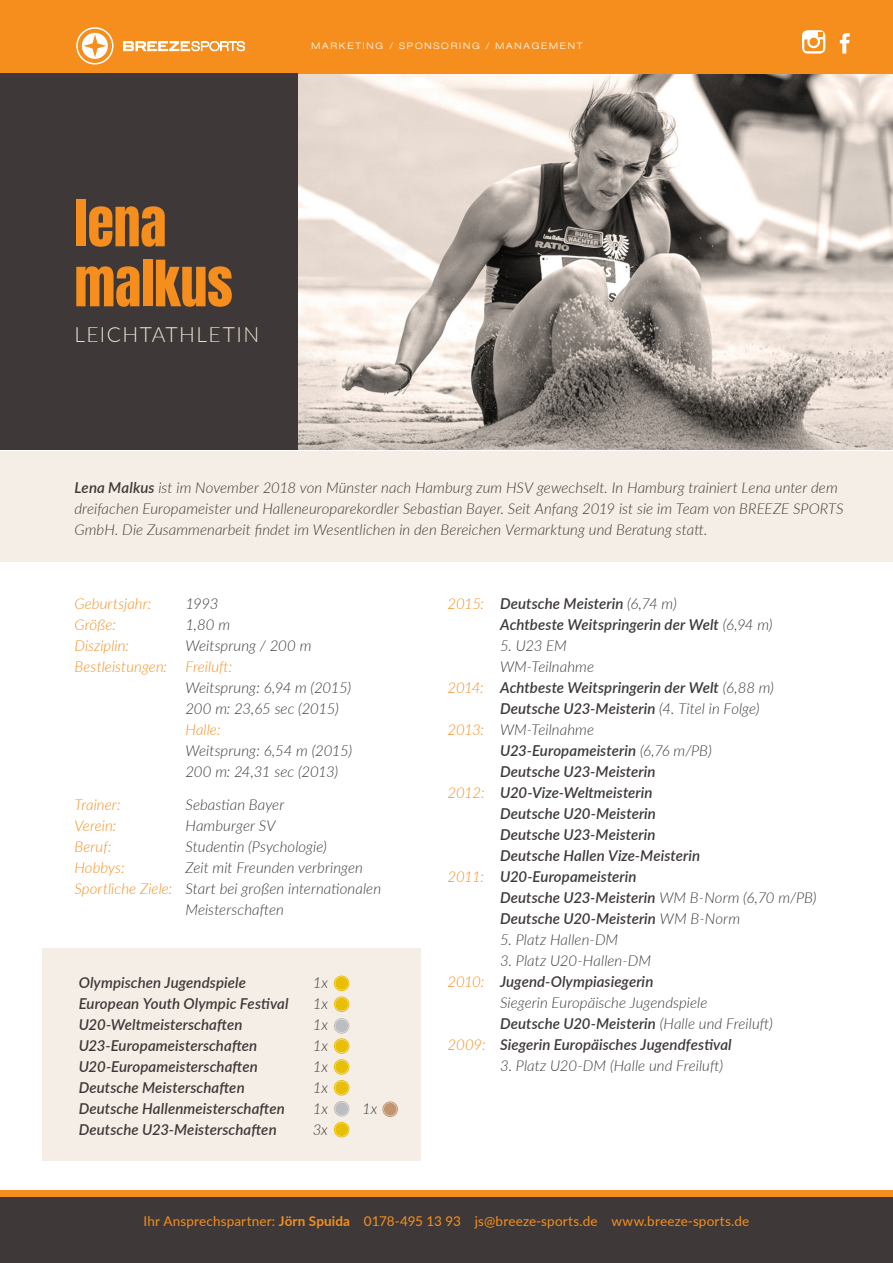
<style>
.page{position:relative;width:893px;height:1263px;background:#fff}
.page>*{position:absolute;margin:0;border:0;box-sizing:border-box;transform-origin:0 0}
.t1{font:54px "Anton";letter-spacing:-.005em;color:#f68e1e}
.t2{font:300 21px "Lato";letter-spacing:.07em;color:#eedfd0}
.t3{font:italic 600 15px "Lato";letter-spacing:.005em;color:#3e3938}
.t4{font:italic 300 15px/21px "Lato";letter-spacing:.005em;color:#3e3938}
.t5{font:italic 300 15px "Lato";letter-spacing:.005em;color:#f68e1e}
.t6{font:italic 300 15px "Lato";letter-spacing:-.015em;color:#3e3938}
.t7{font:13.5px "Lato";letter-spacing:.01em;color:#f68e1e}
.t8{font:300 expanded 9px "Helvetica Neue";letter-spacing:.2em;color:#fff}
.s1{font-weight:600}
.s2{color:#f68e1e}
.s3{font-weight:300;color:#f68e1e}
.s4{font-weight:300}
.s5{font-weight:700}
</style>
<div class="page">
<div style="left:0;top:451px;width:893px;height:111px;background:#f5eee6"></div>
<div style="left:43px;top:948px;width:378px;height:213px;background:#f5eee6"></div>
<div style="left:0;top:0;width:893px;height:74px;background:#f68e1e"></div>
<img style="left:298px;top:75px;width:595px;height:375px">
<svg style="left:123px;top:41px;width:122px;height:10px"></svg>
<svg style="left:76px;top:27px;width:38px;height:38px"></svg>
<div style="left:0;top:74px;width:298px;height:376px;background:#3e3938"></div>
<svg style="left:840px;top:33px;width:10px;height:21px"></svg>
<svg style="left:802px;top:30px;width:23px;height:24px"></svg>
<svg style="left:804px;top:33px;width:19px;height:18px"></svg>
<div style="left:335px;top:977px;width:13px;height:13px;background:#e8be06;border-radius:50%"></div>
<div style="left:334px;top:976px;width:15px;height:15px;border:1px solid #e8be06;border-radius:50%"></div>
<div style="left:334px;top:1101px;width:15px;height:15px;border:1px solid #bcbdc0;border-radius:50%"></div>
<div style="left:335px;top:1102px;width:13px;height:13px;background:#bcbdc0;border-radius:50%"></div>
<div style="left:383px;top:1102px;width:15px;height:15px;border:1px solid #c1966e;border-radius:50%"></div>
<div style="left:384px;top:1103px;width:13px;height:12px;background:#c1966e;border-radius:50%"></div>
<div style="left:335px;top:998px;width:13px;height:13px;background:#e8be06;border-radius:50%"></div>
<div style="left:334px;top:997px;width:15px;height:15px;border:1px solid #e8be06;border-radius:50%"></div>
<div style="left:335px;top:1123px;width:13px;height:13px;background:#e8be06;border-radius:50%"></div>
<div style="left:334px;top:1122px;width:15px;height:15px;border:1px solid #e8be06;border-radius:50%"></div>
<div style="left:335px;top:1040px;width:13px;height:12px;background:#e8be06;border-radius:50%"></div>
<div style="left:334px;top:1039px;width:15px;height:14px;border:1px solid #e8be06;border-radius:50%"></div>
<div style="left:335px;top:1081px;width:13px;height:13px;background:#e8be06;border-radius:50%"></div>
<div style="left:334px;top:1080px;width:15px;height:15px;border:1px solid #e8be06;border-radius:50%"></div>
<div style="left:335px;top:1060px;width:13px;height:13px;background:#e8be06;border-radius:50%"></div>
<div style="left:334px;top:1059px;width:15px;height:15px;border:1px solid #e8be06;border-radius:50%"></div>
<div style="left:0;top:1197px;width:893px;height:66px;background:#3e3938"></div>
<div style="left:0;top:1191px;width:893px;height:6px;background:#f68e1e"></div>
<div style="left:334px;top:1018px;width:15px;height:15px;border:1px solid #bcbdc0;border-radius:50%"></div>
<div style="left:335px;top:1019px;width:13px;height:13px;background:#bcbdc0;border-radius:50%"></div>
<p class="t8" style="left:311px;top:41px;width:272px">MARKETING / SPONSORING / MANAGEMENT</p>
<p class="t1" style="left:74px;top:196px;width:94px">lena</p>
<p class="t1" style="left:74px;top:256px;width:160px">malkus</p>
<p class="t2" style="left:74px;top:320px;width:186px">LEICHTATHLETIN</p>
<p class="t4" style="left:74px;top:477px;width:771px"><span class="s1">Lena Malkus</span> ist im November 2018 von Münster nach Hamburg zum HSV gewechselt. In Hamburg trainiert Lena unter dem dreifachen Europameister und Halleneuroparekordler Sebastian Bayer. Seit Anfang 2019 ist sie im Team von BREEZE SPORTS<br>GmbH. Die Zusammenarbeit findet im Wesentlichen in den Bereichen Vermarktung und Beratung statt.</p>
<p class="t5" style="left:74px;top:593px;width:79px">Geburtsjahr:</p>
<p class="t4" style="left:185px;top:592px;width:34px">1993</p>
<p class="t5" style="left:74px;top:614px;width:43px">Größe:</p>
<p class="t4" style="left:185px;top:613px;width:46px">1,80 m</p>
<p class="t5" style="left:74px;top:635px;width:56px">Disziplin:</p>
<p class="t4" style="left:185px;top:634px;width:128px">Weitsprung / 200 m</p>
<p class="t5" style="left:74px;top:656px;width:159px">Bestleistungen: Freiluft:</p>
<p class="t4" style="left:185px;top:676px;width:167px">Weitsprung: 6,94 m (2015)</p>
<p class="t6" style="left:185px;top:698px;width:155px">200 m: 23,65 sec (2015)</p>
<p class="t5" style="left:185px;top:719px;width:37px">Halle:</p>
<p class="t4" style="left:185px;top:739px;width:168px">Weitsprung: 6,54 m (2015)</p>
<p class="t6" style="left:185px;top:761px;width:154px">200 m: 24,31 sec (2013)</p>
<p class="t5" style="left:74px;top:794px;width:48px">Trainer:</p>
<p class="t4" style="left:185px;top:793px;width:100px">Sebastian Bayer</p>
<p class="t5" style="left:74px;top:815px;width:43px">Verein:</p>
<p class="t4" style="left:185px;top:814px;width:92px">Hamburger SV</p>
<p class="t5" style="left:74px;top:836px;width:39px">Beruf:</p>
<p class="t4" style="left:185px;top:835px;width:143px">Studentin (Psychologie)</p>
<p class="t5" style="left:74px;top:857px;width:52px">Hobbys:</p>
<p class="t4" style="left:185px;top:856px;width:179px">Zeit mit Freunden verbringen</p>
<p class="t4" style="left:74px;top:877px;width:308px"><span class="s2">Sportliche Ziele:</span> Start bei großen internationalen</p>
<p class="t4" style="left:185px;top:898px;width:100px">Meisterschaften</p>
<p class="t3" style="left:79px;top:972px;width:169px">Olympischen Jugendspiele</p>
<p class="t4" style="left:313px;top:971px;width:17px">1x</p>
<p class="t3" style="left:79px;top:993px;width:211px">European Youth Olympic Festival</p>
<p class="t4" style="left:313px;top:992px;width:17px">1x</p>
<p class="t3" style="left:79px;top:1014px;width:165px">U20-Weltmeisterschaften</p>
<p class="t4" style="left:313px;top:1013px;width:17px">1x</p>
<p class="t3" style="left:79px;top:1035px;width:180px">U23-Europameisterschaften</p>
<p class="t4" style="left:313px;top:1034px;width:17px">1x</p>
<p class="t3" style="left:79px;top:1056px;width:181px">U20-Europameisterschaften</p>
<p class="t4" style="left:313px;top:1055px;width:17px">1x</p>
<p class="t3" style="left:79px;top:1077px;width:168px">Deutsche Meisterschaften</p>
<p class="t4" style="left:313px;top:1076px;width:17px">1x</p>
<p class="t3" style="left:79px;top:1098px;width:208px">Deutsche Hallenmeisterschaften</p>
<p class="t4" style="left:313px;top:1097px;width:17px">1x</p>
<p class="t4" style="left:362px;top:1097px;width:17px">1x</p>
<p class="t3" style="left:79px;top:1119px;width:200px">Deutsche U23-Meisterschaften</p>
<p class="t4" style="left:313px;top:1118px;width:17px">3x</p>
<p class="t3" style="left:448px;top:593px;width:231px"><span class="s3">2015:</span> Deutsche Meisterin <span class="s4">(6,74 m)</span></p>
<p class="t3" style="left:500px;top:614px;width:274px">Achtbeste Weitspringerin der Welt <span class="s4">(6,94 m)</span></p>
<p class="t4" style="left:500px;top:635px;width:68px">5. U23 EM</p>
<p class="t4" style="left:500px;top:656px;width:95px">WM-Teilnahme</p>
<p class="t3" style="left:448px;top:677px;width:328px"><span class="s3">2014:</span> Achtbeste Weitspringerin der Welt <span class="s4">(6,88 m)</span></p>
<p class="t3" style="left:500px;top:698px;width:261px">Deutsche U23-Meisterin <span class="s4">(4. Titel in Folge)</span></p>
<p class="t4" style="left:448px;top:719px;width:148px"><span class="s2">2013:</span> WM-Teilnahme</p>
<p class="t3" style="left:500px;top:740px;width:213px">U23-Europameisterin <span class="s4">(6,76 m/PB)</span></p>
<p class="t3" style="left:500px;top:761px;width:157px">Deutsche U23-Meisterin</p>
<p class="t3" style="left:448px;top:782px;width:207px"><span class="s3">2012:</span> U20-Vize-Weltmeisterin</p>
<p class="t3" style="left:500px;top:803px;width:157px">Deutsche U20-Meisterin</p>
<p class="t3" style="left:500px;top:824px;width:157px">Deutsche U23-Meisterin</p>
<p class="t3" style="left:500px;top:845px;width:202px">Deutsche Hallen Vize-Meisterin</p>
<p class="t3" style="left:448px;top:866px;width:191px"><span class="s3">2011:</span> U20-Europameisterin</p>
<p class="t3" style="left:500px;top:887px;width:318px">Deutsche U23-Meisterin <span class="s4">WM B-Norm (6,70 m/PB)</span></p>
<p class="t3" style="left:500px;top:908px;width:241px">Deutsche U20-Meisterin <span class="s4">WM B-Norm</span></p>
<p class="t4" style="left:500px;top:929px;width:120px">5. Platz Hallen-DM</p>
<p class="t4" style="left:500px;top:950px;width:153px">3. Platz U20-Hallen-DM</p>
<p class="t3" style="left:448px;top:971px;width:207px"><span class="s3">2010:</span> Jugend-Olympiasiegerin</p>
<p class="t4" style="left:500px;top:992px;width:209px">Siegerin Europäische Jugendspiele</p>
<p class="t3" style="left:500px;top:1013px;width:274px">Deutsche U20-Meisterin <span class="s4">(Halle und Freiluft)</span></p>
<p class="t3" style="left:448px;top:1034px;width:286px"><span class="s3">2009:</span> Siegerin Europäisches Jugendfestival</p>
<p class="t4" style="left:500px;top:1055px;width:225px">3. Platz U20-DM (Halle und Freiluft)</p>
<p class="t7" style="left:144px;top:1212px;width:607px">Ihr Ansprechspartner: <span class="s5">Jörn Spuida</span> 0178-495 13 93 js@breeze-sports.de www.breeze-sports.de</p>
</div>
